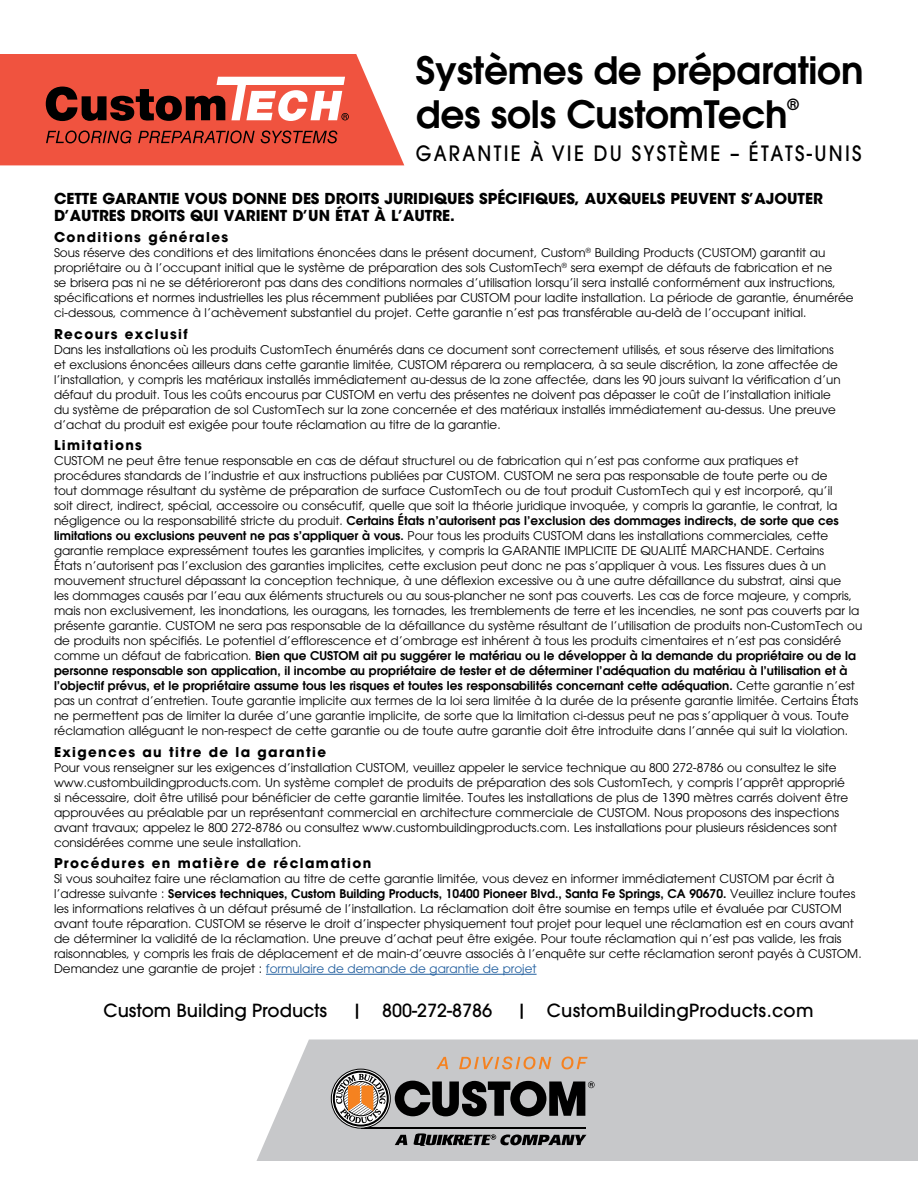
<style>
.page{position:relative;width:918px;height:1188px;background:#fff}
.page>*{position:absolute;margin:0;border:0;box-sizing:border-box;transform-origin:0 0}
.t1{font:600 37.5px/43.5px "Avant Garde";letter-spacing:-.005em;color:#000}
.t2{font:500 21px "Avant Garde";letter-spacing:.12em;color:#000;scale:.9 1}
.t3{font:500 18px "Avant Garde";color:#000}
.t4{font:600 15.3px "Avant Garde";color:#000}
.t5{font:700 15px/16.5px "ITC Avant Garde Std";color:#000}
.t6{font:700 13.5px "Avant Garde";letter-spacing:.1em;color:#000}
.t7{font:12px/15px "Avant Garde";color:#000}
.s1{font-weight:600}
.s2{font-family:"ITC Avant Garde Std"}
.s3{color:#215e9e}
</style>
<div class="page">
<hr style="left:266px;top:974px;width:271px;height:1px;background:#215e9e">
<div style="left:256px;top:1040px;width:662px;height:121px;background:#c7c8ca"></div>
<svg style="left:436px;top:1057px;width:12px;height:12px"></svg>
<svg style="left:459px;top:1057px;width:92px;height:12px"></svg>
<svg style="left:562px;top:1057px;width:26px;height:12px"></svg>
<hr style="left:361px;top:1127px;width:224px;height:1px;background:#000">
<svg style="left:331px;top:1069px;width:59px;height:59px"></svg>
<div style="left:331px;top:1069px;width:60px;height:59px;border:1px solid #000;border-radius:50%"></div>
<svg style="left:395px;top:1081px;width:200px;height:35px;background:#505151"></svg>
<div style="left:333px;top:1071px;width:56px;height:56px;border:2px solid #000;border-radius:50%"></div>
<svg style="left:336px;top:1074px;width:49px;height:49px"></svg>
<svg style="left:395px;top:1135px;width:12px;height:10px"></svg>
<svg style="left:414px;top:1133px;width:172px;height:13px;background:#5f5f60"></svg>
<svg style="left:0;top:54px;width:404px;height:111px;background:#f16351"></svg>
<svg style="left:46px;top:77px;width:303px;height:44px"></svg>
<svg style="left:46px;top:130px;width:86px;height:13px"></svg>
<svg style="left:138px;top:130px;width:117px;height:13px;background:#a5392b"></svg>
<svg style="left:261px;top:130px;width:76px;height:13px"></svg>
<h1 class="t1" style="left:416px;top:48px;width:449px">Systèmes de préparation des sols CustomTech</h1>
<p class="t4" style="left:788px;top:94px;width:13px">®</p>
<h2 class="t2" style="left:416px;top:141px;width:497px">GARANTIE À VIE DU SYSTÈME – ÉTATS-UNIS</h2>
<p class="t5" style="left:54px;top:190px;width:770px">CETTE GARANTIE VOUS DONNE DES DROITS JURIDIQUES SPÉCIFIQUES, AUXQUELS PEUVENT S’AJOUTER<br>D’AUTRES DROITS QUI VARIENT D’UN ÉTAT À L’AUTRE.</p>
<p class="t6" style="left:54px;top:228px;width:176px">Conditions générales</p>
<p class="t7" style="left:54px;top:245px;width:801px">Sous réserve des conditions et des limitations énoncées dans le présent document, Custom<sup>®</sup> Building Products (CUSTOM) garantit au propriétaire ou à l’occupant initial que le système de préparation des sols CustomTech<sup>®</sup> sera exempt de défauts de fabrication et ne<br>se brisera pas ni ne se détérioreront pas dans des conditions normales d’utilisation lorsqu’il sera installé conformément aux instructions, spécifications et normes industrielles les plus récemment publiées par CUSTOM pour ladite installation. La période de garantie, énumérée ci-dessous, commence à l’achèvement substantiel du projet. Cette garantie n’est pas transférable au-delà de l’occupant initial.</p>
<p class="t6" style="left:54px;top:325px;width:135px">Recours exclusif</p>
<p class="t7" style="left:54px;top:342px;width:788px">Dans les installations où les produits CustomTech énumérés dans ce document sont correctement utilisés, et sous réserve des limitations et exclusions énoncées ailleurs dans cette garantie limitée, CUSTOM réparera ou remplacera, à sa seule discrétion, la zone affectée de l’installation, y compris les matériaux installés immédiatement au-dessus de la zone affectée, dans les 90 jours suivant la vérification d’un défaut du produit. Tous les coûts encourus par CUSTOM en vertu des présentes ne doivent pas dépasser le coût de l’installation initiale du système de préparation de sol CustomTech sur la zone concernée et des matériaux installés immédiatement au-dessus. Une preuve d’achat du produit est exigée pour toute réclamation au titre de la garantie.</p>
<p class="t6" style="left:54px;top:436px;width:89px">Limitations</p>
<p class="t7" style="left:54px;top:453px;width:810px">CUSTOM ne peut être tenue responsable en cas de défaut structurel ou de fabrication qui n’est pas conforme aux pratiques et procédures standards de l’industrie et aux instructions publiées par CUSTOM. CUSTOM ne sera pas responsable de toute perte ou de<br>tout dommage résultant du système de préparation de surface CustomTech ou de tout produit CustomTech qui y est incorporé, qu’il<br>soit direct, indirect, spécial, accessoire ou consécutif, quelle que soit la théorie juridique invoquée, y compris la garantie, le contrat, la négligence ou la responsabilité stricte du produit. <span class="s1">Certains États n’autorisent pas l’exclusion des dommages indirects, de sorte que ces limitations ou exclusions peuvent ne pas s’appliquer à vous.</span> Pour tous les produits CUSTOM dans les installations commerciales, cette garantie remplace expressément toutes les garanties implicites, y compris la GARANTIE IMPLICITE DE QUALITÉ MARCHANDE. Certains<br>États n’autorisent pas l’exclusion des garanties implicites, cette exclusion peut donc ne pas s’appliquer à vous. Les fissures dues à un mouvement structurel dépassant la conception technique, à une déflexion excessive ou à une autre défaillance du substrat, ainsi que<br>les dommages causés par l’eau aux éléments structurels ou au sous-plancher ne sont pas couverts. Les cas de force majeure, y compris, mais non exclusivement, les inondations, les ouragans, les tornades, les tremblements de terre et les incendies, ne sont pas couverts par la présente garantie. CUSTOM ne sera pas responsable de la défaillance du système résultant de l’utilisation de produits non-CustomTech ou de produits non spécifiés. Le potentiel d’efflorescence et d’ombrage est inhérent à tous les produits cimentaires et n’est pas considéré comme un défaut de fabrication. <span class="s1">Bien que CUSTOM ait pu suggérer le matériau ou le développer à la demande du propriétaire ou de la personne responsable son application, il incombe au propriétaire de tester et de déterminer l’adéquation du matériau à l’utilisation et à l’objectif prévus, et le propriétaire assume tous les risques et toutes les responsabilités concernant cette adéquation.</span> Cette garantie n’est pas un contrat d’entretien. Toute garantie implicite aux termes de la loi sera limitée à la durée de la présente garantie limitée. Certains États ne permettent pas de limiter la durée d’une garantie implicite, de sorte que la limitation ci-dessus peut ne pas s’appliquer à vous. Toute réclamation alléguant le non-respect de cette garantie ou de toute autre garantie doit être introduite dans l’année qui suit la violation.</p>
<p class="t6" style="left:54px;top:743px;width:274px">Exigences au titre de la garantie</p>
<p class="t7" style="left:54px;top:760px;width:796px">Pour vous renseigner sur les exigences d’installation CUSTOM, veuillez appeler le service technique au 800 272-8786 ou consultez le site www.custombuildingproducts.com. Un système complet de produits de préparation des sols CustomTech, y compris l’apprêt approprié si nécessaire, doit être utilisé pour bénéficier de cette garantie limitée. Toutes les installations de plus de <span class="s2">1390 mètres carrés</span> doivent être approuvées au préalable par un représentant commercial en architecture commerciale de CUSTOM. Nous proposons des inspections avant travaux; appelez le 800 272-8786 ou consultez www.custombuildingproducts.com. Les installations pour plusieurs résidences sont considérées comme une seule installation.</p>
<p class="t6" style="left:54px;top:854px;width:319px">Procédures en matière de réclamation</p>
<p class="t7" style="left:54px;top:871px;width:809px">Si vous souhaitez faire une réclamation au titre de cette garantie limitée, vous devez en informer immédiatement CUSTOM par écrit à l’adresse suivante : <span class="s1">Services techniques, Custom Building Products, 10400 Pioneer Blvd., Santa Fe Springs, CA 90670.</span> Veuillez inclure toutes les informations relatives à un défaut présumé de l’installation. La réclamation doit être soumise en temps utile et évaluée par CUSTOM avant toute réparation. CUSTOM se réserve le droit d’inspecter physiquement tout projet pour lequel une réclamation est en cours avant de déterminer la validité de la réclamation. Une preuve d’achat peut être exigée. Pour toute réclamation qui n’est pas valide, les frais raisonnables, y compris les frais de déplacement et de main-d’œuvre associés à l’enquête sur cette réclamation seront payés à CUSTOM.<br>Demandez une garantie de projet : <span class="s3">formulaire de demande de garantie de projet</span></p>
<h3 class="t3" style="left:104px;top:999px;width:225px">Custom Building Products</h3>
<h3 class="t3" style="left:352px;top:999px;width:141px">| 800-272-8786</h3>
<h3 class="t3" style="left:517px;top:999px;width:298px">| CustomBuildingProducts.com</h3>
</div>
